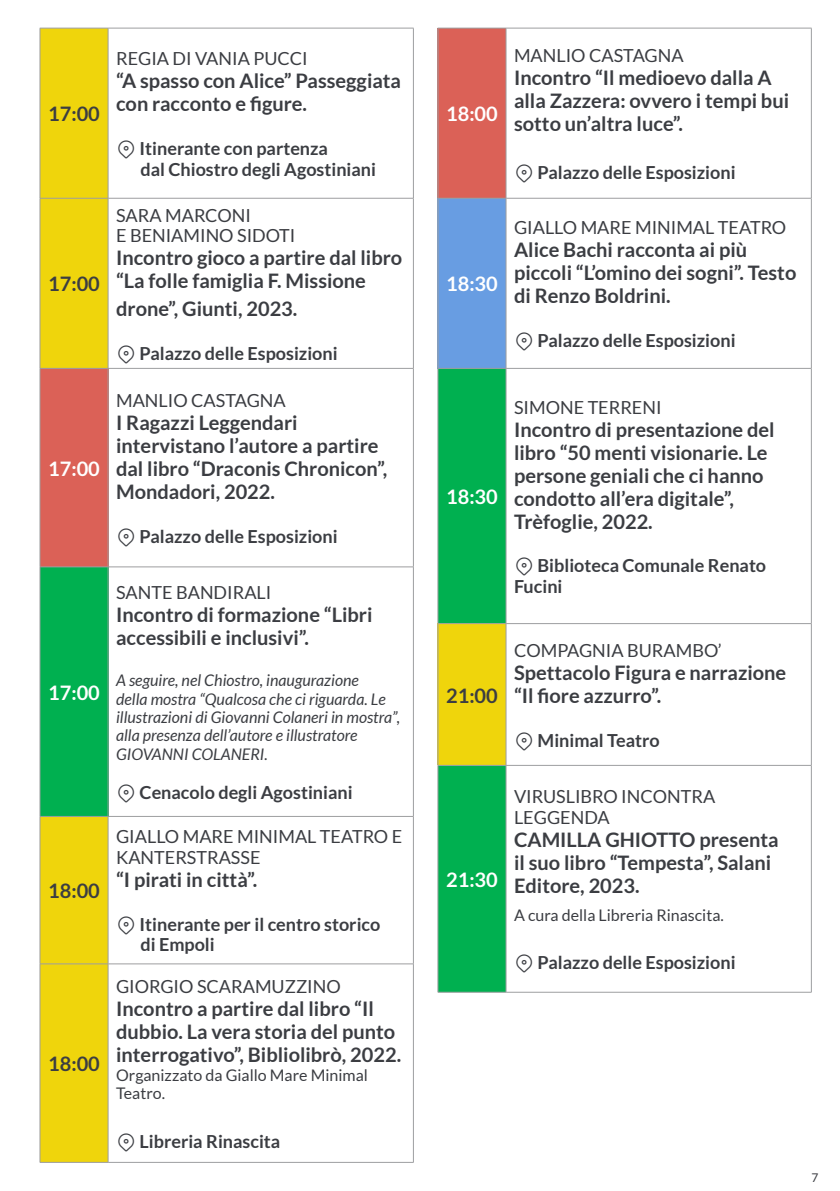
<style>
.page{position:relative;width:840px;height:1191px;background:#fff}
.page>*{position:absolute;margin:0;border:0;box-sizing:border-box;transform-origin:0 0}
.t1{font:700 20px/23px "Lato";color:#3b3d42}
.t2{font:700 20px "Lato";color:#fff}
.t3{font:700 18px/20.8px "Lato";color:#3b3d42}
.t4{font:18px/20.8px "Lato";color:#3b3d42}
.t5{font:italic 16px/18.4px "Lato";color:#3b3d42}
.t6{font:16px/18.4px "Lato";color:#3b3d42}
.t7{font:12px "Lato";color:#3b3d42}
</style>
<div class="page">
<div style="left:41px;top:29px;width:67px;height:1133px;background:#efd50c"></div>
<div style="left:40px;top:368px;width:68px;height:199px;background:#db6157"></div>
<div style="left:40px;top:567px;width:68px;height:249px;background:#00b050"></div>
<hr style="left:40px;top:28px;width:68px;height:1px;background:#9d9ea0">
<hr style="left:40px;top:28px;width:1px;height:170px;background:#9d9ea0">
<hr style="left:108px;top:28px;width:305px;height:1px;background:#9d9ea0">
<hr style="left:108px;top:28px;width:1px;height:170px;background:#9d9ea0">
<hr style="left:413px;top:28px;width:1px;height:170px;background:#9d9ea0">
<hr style="left:40px;top:198px;width:68px;height:1px;background:#9d9ea0">
<hr style="left:40px;top:198px;width:1px;height:170px;background:#9d9ea0">
<hr style="left:108px;top:198px;width:305px;height:1px;background:#9d9ea0">
<hr style="left:108px;top:198px;width:1px;height:170px;background:#9d9ea0">
<hr style="left:413px;top:198px;width:1px;height:170px;background:#9d9ea0">
<hr style="left:40px;top:368px;width:68px;height:1px;background:#9d9ea0">
<hr style="left:40px;top:369px;width:1px;height:197px;background:#9d9ea0">
<hr style="left:108px;top:368px;width:305px;height:1px;background:#9d9ea0">
<hr style="left:108px;top:369px;width:1px;height:197px;background:#9d9ea0">
<hr style="left:413px;top:369px;width:1px;height:197px;background:#9d9ea0">
<hr style="left:40px;top:566px;width:68px;height:1px;background:#9d9ea0">
<hr style="left:40px;top:567px;width:1px;height:249px;background:#9d9ea0">
<hr style="left:108px;top:566px;width:305px;height:1px;background:#9d9ea0">
<hr style="left:108px;top:567px;width:1px;height:249px;background:#9d9ea0">
<hr style="left:413px;top:567px;width:1px;height:249px;background:#9d9ea0">
<hr style="left:40px;top:816px;width:68px;height:1px;background:#9d9ea0">
<hr style="left:40px;top:816px;width:1px;height:147px;background:#9d9ea0">
<hr style="left:108px;top:816px;width:305px;height:1px;background:#9d9ea0">
<hr style="left:108px;top:816px;width:1px;height:147px;background:#9d9ea0">
<hr style="left:413px;top:816px;width:1px;height:147px;background:#9d9ea0">
<hr style="left:40px;top:963px;width:68px;height:1px;background:#9d9ea0">
<hr style="left:40px;top:964px;width:1px;height:198px;background:#9d9ea0">
<hr style="left:108px;top:963px;width:305px;height:1px;background:#9d9ea0">
<hr style="left:108px;top:964px;width:1px;height:198px;background:#9d9ea0">
<hr style="left:413px;top:964px;width:1px;height:198px;background:#9d9ea0">
<hr style="left:40px;top:1162px;width:68px;height:1px;background:#9d9ea0">
<hr style="left:108px;top:1162px;width:305px;height:1px;background:#9d9ea0">
<div style="left:437px;top:28px;width:68px;height:170px;background:#db6157"></div>
<div style="left:437px;top:198px;width:68px;height:170px;background:#689de2"></div>
<div style="left:438px;top:369px;width:67px;height:623px;background:#00b050"></div>
<div style="left:437px;top:623px;width:68px;height:142px;background:#efd50c"></div>
<hr style="left:437px;top:28px;width:68px;height:1px;background:#9d9ea0">
<hr style="left:437px;top:28px;width:1px;height:170px;background:#9d9ea0">
<hr style="left:505px;top:28px;width:306px;height:1px;background:#9d9ea0">
<hr style="left:505px;top:28px;width:1px;height:170px;background:#9d9ea0">
<hr style="left:810px;top:28px;width:1px;height:170px;background:#9d9ea0">
<hr style="left:437px;top:198px;width:68px;height:1px;background:#9d9ea0">
<hr style="left:437px;top:198px;width:1px;height:170px;background:#9d9ea0">
<hr style="left:505px;top:198px;width:306px;height:1px;background:#9d9ea0">
<hr style="left:505px;top:198px;width:1px;height:170px;background:#9d9ea0">
<hr style="left:810px;top:198px;width:1px;height:170px;background:#9d9ea0">
<hr style="left:437px;top:368px;width:68px;height:1px;background:#9d9ea0">
<hr style="left:437px;top:369px;width:1px;height:254px;background:#9d9ea0">
<hr style="left:505px;top:368px;width:306px;height:1px;background:#9d9ea0">
<hr style="left:505px;top:369px;width:1px;height:254px;background:#9d9ea0">
<hr style="left:810px;top:369px;width:1px;height:254px;background:#9d9ea0">
<hr style="left:437px;top:623px;width:68px;height:1px;background:#9d9ea0">
<hr style="left:437px;top:624px;width:1px;height:141px;background:#9d9ea0">
<hr style="left:505px;top:623px;width:306px;height:1px;background:#9d9ea0">
<hr style="left:505px;top:624px;width:1px;height:141px;background:#9d9ea0">
<hr style="left:810px;top:624px;width:1px;height:141px;background:#9d9ea0">
<hr style="left:437px;top:765px;width:68px;height:1px;background:#9d9ea0">
<hr style="left:437px;top:765px;width:1px;height:227px;background:#9d9ea0">
<hr style="left:505px;top:765px;width:306px;height:1px;background:#9d9ea0">
<hr style="left:505px;top:765px;width:1px;height:227px;background:#9d9ea0">
<hr style="left:437px;top:992px;width:68px;height:1px;background:#9d9ea0">
<hr style="left:505px;top:992px;width:306px;height:1px;background:#9d9ea0">
<hr style="left:810px;top:765px;width:1px;height:227px;background:#9d9ea0">
<p class="t1" style="left:48px;top:102px;width:53px">17:00</p>
<p class="t1" style="left:48px;top:272px;width:53px">17:00</p>
<p class="t2" style="left:48px;top:457px;width:53px">17:00</p>
<p class="t2" style="left:48px;top:681px;width:53px">17:00</p>
<p class="t1" style="left:48px;top:879px;width:53px">18:00</p>
<p class="t1" style="left:48px;top:1052px;width:53px">18:00</p>
<p class="t4" style="left:116px;top:48px;width:193px">REGIA DI VANIA PUCCI</p>
<p class="t1" style="left:116px;top:69px;width:286px">“A spasso con Alice” Passeggiata con racconto e figure.</p>
<p class="t3" style="left:139px;top:138px;width:238px">Itinerante con partenza<br>dal Chiostro degli Agostiniani</p>
<p class="t4" style="left:116px;top:204px;width:181px">SARA MARCONI<br>E BENIAMINO SIDOTI</p>
<p class="t1" style="left:116px;top:246px;width:287px">Incontro gioco a partire dal libro “La folle famiglia F. Missione</p>
<p class="t1" style="left:116px;top:297px;width:183px">drone”, Giunti, 2023.</p>
<p class="t3" style="left:139px;top:342px;width:199px">Palazzo delle Esposizioni</p>
<p class="t4" style="left:116px;top:390px;width:171px">MANLIO CASTAGNA</p>
<p class="t1" style="left:116px;top:411px;width:273px">I Ragazzi Leggendari intervistano l’autore a partire dal libro “Draconis Chronicon”,<br>Mondadori, 2022.</p>
<p class="t3" style="left:139px;top:525px;width:199px">Palazzo delle Esposizioni</p>
<p class="t4" style="left:116px;top:582px;width:157px">SANTE BANDIRALI</p>
<p class="t1" style="left:116px;top:603px;width:258px">Incontro di formazione “Libri accessibili e inclusivi”.</p>
<p class="t5" style="left:116px;top:671px;width:285px">A seguire, nel Chiostro, inaugurazione<br>della mostra “Qualcosa che ci riguarda. Le illustrazioni di Giovanni Colaneri in mostra”, alla presenza dell’autore e illustratore GIOVANNI COLANERI.</p>
<p class="t3" style="left:139px;top:781px;width:214px">Cenacolo degli Agostiniani</p>
<p class="t4" style="left:116px;top:826px;width:287px">GIALLO MARE MINIMAL TEATRO E<br>KANTERSTRASSE</p>
<p class="t1" style="left:116px;top:868px;width:143px">“I pirati in città”.</p>
<p class="t3" style="left:139px;top:913px;width:242px">Itinerante per il centro storico di Empoli</p>
<p class="t4" style="left:116px;top:976px;width:226px">GIORGIO SCARAMUZZINO</p>
<p class="t1" style="left:116px;top:997px;width:286px">Incontro a partire dal libro “Il dubbio. La vera storia del punto interrogativo”, Bibliolibrò, 2022.</p>
<p class="t6" style="left:116px;top:1065px;width:253px">Organizzato da Giallo Mare Minimal<br>Teatro.</p>
<p class="t3" style="left:139px;top:1130px;width:142px">Libreria Rinascita</p>
<p class="t2" style="left:446px;top:102px;width:53px">18:00</p>
<p class="t2" style="left:446px;top:273px;width:53px">18:30</p>
<p class="t4" style="left:513px;top:44px;width:171px">MANLIO CASTAGNA</p>
<p class="t1" style="left:513px;top:65px;width:276px">Incontro “Il medioevo dalla A alla Zazzera: ovvero i tempi bui sotto un’altra luce”.</p>
<p class="t3" style="left:537px;top:162px;width:199px">Palazzo delle Esposizioni</p>
<p class="t4" style="left:513px;top:217px;width:273px">GIALLO MARE MINIMAL TEATRO</p>
<p class="t1" style="left:513px;top:238px;width:284px">Alice Bachi racconta ai più piccoli “L’omino dei sogni”. Testo di Renzo Boldrini.</p>
<p class="t3" style="left:537px;top:330px;width:199px">Palazzo delle Esposizioni</p>
<p class="t2" style="left:446px;top:485px;width:53px">18:30</p>
<p class="t4" style="left:513px;top:396px;width:149px">SIMONE TERRENI</p>
<p class="t1" style="left:513px;top:417px;width:262px">Incontro di presentazione del libro “50 menti visionarie. Le persone geniali che ci hanno condotto all’era digitale”,<br>Trèfoglie, 2022.</p>
<p class="t3" style="left:513px;top:555px;width:253px;text-indent:24px">Biblioteca Comunale Renato<br>Fucini</p>
<p class="t1" style="left:446px;top:683px;width:53px">21:00</p>
<p class="t4" style="left:513px;top:640px;width:209px">COMPAGNIA BURAMBO’</p>
<p class="t1" style="left:513px;top:661px;width:273px">Spettacolo Figura e narrazione “Il fiore azzurro”.</p>
<p class="t3" style="left:537px;top:729px;width:124px">Minimal Teatro</p>
<p class="t2" style="left:446px;top:868px;width:53px">21:30</p>
<p class="t4" style="left:513px;top:786px;width:202px">VIRUSLIBRO INCONTRA<br>LEGGENDA</p>
<p class="t1" style="left:513px;top:827px;width:266px">CAMILLA GHIOTTO presenta il suo libro “Tempesta”, Salani<br>Editore, 2023.</p>
<p class="t6" style="left:513px;top:905px;width:211px">A cura della Libreria Rinascita.</p>
<p class="t3" style="left:537px;top:952px;width:199px">Palazzo delle Esposizioni</p>
<p class="t7" style="left:811px;top:1170px;width:8px">7</p>
</div>
